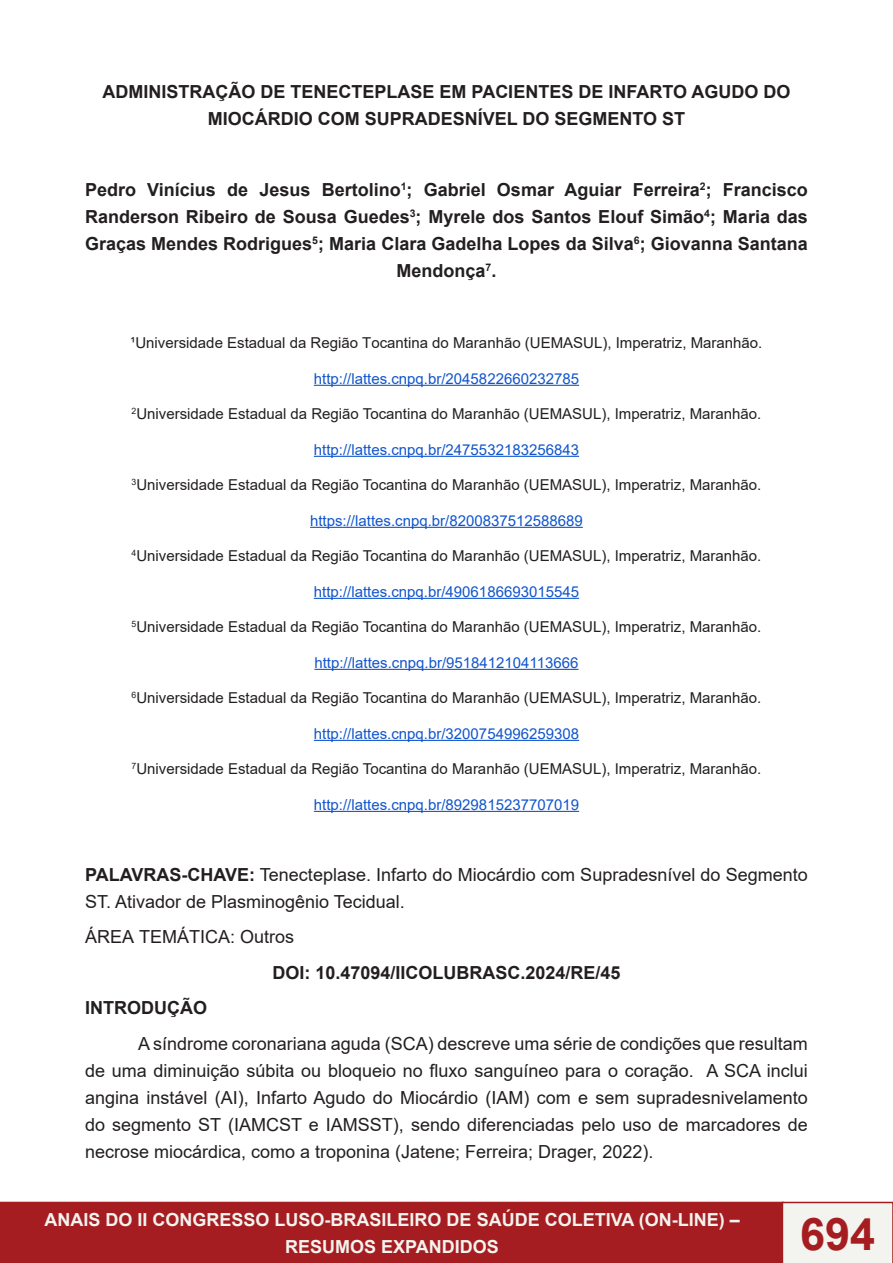
<style>
.page{position:relative;width:893px;height:1263px;background:#fff}
.page>*{position:absolute;margin:0;border:0;box-sizing:border-box;transform-origin:0 0}
.t1{font:700 45px "Arial";color:#a51d20}
.t2{font:18px/27px "Arial";color:#231f20}
.t3{font:700 18px/27px "Arial";color:#231f20;text-align:center}
.t4{font:700 18px/27px "Arial";color:#f3f3ef;text-align:center}
.t5{font:15px "Arial";color:#231f20}
.t6{font:15px "Arial";color:#15c}
.s1{font-weight:700}
</style>
<div class="page">
<div style="left:1px;top:1202px;width:782px;height:60px;background:#a51d20"></div>
<div style="left:0;top:1202px;width:784px;height:61px;border:2px solid #a51d20"></div>
<div style="left:782px;top:1202px;width:111px;height:61px;background:#f3f3ef"></div>
<hr style="left:314px;top:385px;width:265px;height:1px;background:#15c">
<hr style="left:314px;top:456px;width:265px;height:1px;background:#15c">
<hr style="left:310px;top:527px;width:273px;height:1px;background:#15c">
<hr style="left:314px;top:598px;width:265px;height:1px;background:#15c">
<hr style="left:314px;top:669px;width:265px;height:1px;background:#15c">
<hr style="left:314px;top:740px;width:265px;height:1px;background:#15c">
<hr style="left:314px;top:811px;width:265px;height:1px;background:#15c">
<p class="t3" style="left:103px;top:79px;width:689px">ADMINISTRAÇÃO DE TENECTEPLASE EM PACIENTES DE INFARTO AGUDO DO<br>MIOCÁRDIO COM SUPRADESNÍVEL DO SEGMENTO ST</p>
<p class="t3" style="left:85px;top:177px;width:724px">Pedro Vinícius de Jesus Bertolino<sup>1</sup>; Gabriel Osmar Aguiar Ferreira<sup>2</sup>; Francisco Randerson Ribeiro de Sousa Guedes<sup>3</sup>; Myrele dos Santos Elouf Simão<sup>4</sup>; Maria das Graças Mendes Rodrigues<sup>5</sup>; Maria Clara Gadelha Lopes da Silva<sup>6</sup>; Giovanna Santana Mendonça<sup>7</sup>.</p>
<p class="t5" style="left:130px;top:333px;width:633px">¹Universidade Estadual da Região Tocantina do Maranhão (UEMASUL), Imperatriz, Maranhão.</p>
<p class="t6" style="left:314px;top:368px;width:267px">http://lattes.cnpq.br/2045822660232785</p>
<p class="t5" style="left:132px;top:404px;width:631px"><sup>2</sup>Universidade Estadual da Região Tocantina do Maranhão (UEMASUL), Imperatriz, Maranhão.</p>
<p class="t6" style="left:314px;top:439px;width:267px">http://lattes.cnpq.br/2475532183256843</p>
<p class="t5" style="left:132px;top:475px;width:631px"><sup>3</sup>Universidade Estadual da Região Tocantina do Maranhão (UEMASUL), Imperatriz, Maranhão.</p>
<p class="t6" style="left:310px;top:510px;width:274px">https://lattes.cnpq.br/8200837512588689</p>
<p class="t5" style="left:132px;top:546px;width:631px"><sup>4</sup>Universidade Estadual da Região Tocantina do Maranhão (UEMASUL), Imperatriz, Maranhão.</p>
<p class="t6" style="left:314px;top:581px;width:267px">http://lattes.cnpq.br/4906186693015545</p>
<p class="t5" style="left:132px;top:617px;width:631px"><sup>5</sup>Universidade Estadual da Região Tocantina do Maranhão (UEMASUL), Imperatriz, Maranhão.</p>
<p class="t6" style="left:314px;top:652px;width:266px">http://lattes.cnpq.br/9518412104113666</p>
<p class="t5" style="left:132px;top:688px;width:631px"><sup>6</sup>Universidade Estadual da Região Tocantina do Maranhão (UEMASUL), Imperatriz, Maranhão.</p>
<p class="t6" style="left:314px;top:723px;width:267px">http://lattes.cnpq.br/3200754996259308</p>
<p class="t5" style="left:132px;top:759px;width:631px"><sup>7</sup>Universidade Estadual da Região Tocantina do Maranhão (UEMASUL), Imperatriz, Maranhão.</p>
<p class="t6" style="left:314px;top:794px;width:267px">http://lattes.cnpq.br/8929815237707019</p>
<p class="t2" style="left:85px;top:861px;width:724px"><span class="s1">PALAVRAS-CHAVE:</span> Tenecteplase. Infarto do Miocárdio com Supradesnível do Segmento<br>ST. Ativador de Plasminogênio Tecidual.</p>
<p class="t2" style="left:85px;top:923px;width:211px">ÁREA TEMÁTICA: Outros</p>
<p class="t3" style="left:272px;top:959px;width:350px">DOI: 10.47094/IICOLUBRASC.2024/RE/45</p>
<p class="t3" style="left:85px;top:995px;width:123px">INTRODUÇÃO</p>
<p class="t2" style="left:85px;top:1030px;width:724px;text-align:justify;text-indent:53px">A síndrome coronariana aguda (SCA) descreve uma série de condições que resultam de uma diminuição súbita ou bloqueio no fluxo sanguíneo para o coração. A SCA inclui angina instável (AI), Infarto Agudo do Miocárdio (IAM) com e sem supradesnivelamento do segmento ST (IAMCST e IAMSST), sendo diferenciadas pelo uso de marcadores de necrose miocárdica, como a troponina (Jatene; Ferreira; Drager, 2022).</p>
<p class="t4" style="left:45px;top:1206px;width:697px">ANAIS DO II CONGRESSO LUSO-BRASILEIRO DE SAÚDE COLETIVA (ON-LINE) –<br>RESUMOS EXPANDIDOS</p>
<h1 class="t1" style="left:800px;top:1202px;width:77px">694</h1>
</div>
